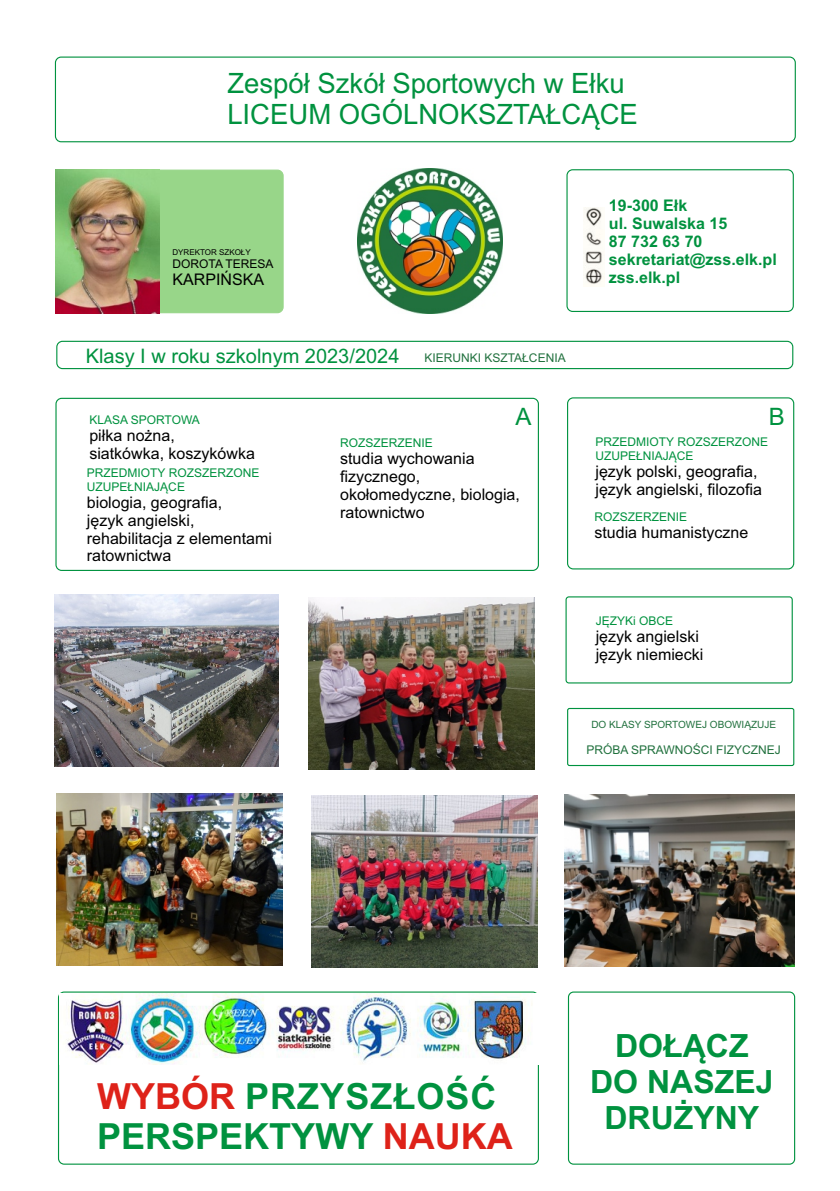
<style>
.page{position:relative;width:840px;height:1191px;background:#fff}
.page>*{position:absolute;margin:0;border:0;box-sizing:border-box;transform-origin:0 0}
.t1{font:700 36px/40.2px "Arial";color:#00923f}
.t2{font:700 32px/35.8px "Arial";color:#00923f;text-align:center}
.t3{font:28px/31.2px "Arial";color:#00923f}
.t4{font:24px "Arial";color:#00923f}
.t5{font:20px "Arial";color:#00923f}
.t6{font:16px/17.8px "Arial";color:#000}
.t7{font:700 16px/17.8px "Arial";color:#00923f}
.t8{font:12px/13.4px "Arial";color:#00923f}
.t9{font:12px "Arial";color:#21713e}
.t10{font:12px "Arial";color:#000}
.t11{font:10px "Arial";color:#21713e}
.t12{font:8px "Arial";color:#000}
.s1{color:#de2219}
</style>
<div class="page">
<div style="left:55px;top:57px;width:740px;height:85px;border:1px solid #00923f;border-radius:6px"></div>
<div style="left:55px;top:170px;width:228px;height:143px;background:#98d689;border:1px solid #98d689;border-radius:6px"></div>
<div style="left:566px;top:169px;width:227px;height:143px;border:1px solid #00923f;border-radius:6px"></div>
<div style="left:56px;top:341px;width:736px;height:28px;border:1px solid #00923f;border-radius:6px"></div>
<div style="left:55px;top:398px;width:483px;height:173px;border:1px solid #00923f;border-radius:6px"></div>
<div style="left:566px;top:397px;width:227px;height:172px;border:1px solid #00923f;border-radius:6px"></div>
<div style="left:565px;top:596px;width:227px;height:87px;border:1px solid #00923f;border-radius:3px"></div>
<div style="left:58px;top:991px;width:480px;height:173px;border:1px solid #00923f;border-radius:6px"></div>
<img style="left:55px;top:170px;width:104px;height:143px">
<img style="left:357px;top:168px;width:145px;height:145px">
<div style="left:567px;top:991px;width:227px;height:173px;border:1px solid #00923f;border-radius:5px"></div>
<img style="left:60px;top:993px;width:478px;height:71px">
<img style="left:309px;top:597px;width:225px;height:172px">
<img style="left:564px;top:794px;width:230px;height:172px">
<img style="left:56px;top:793px;width:226px;height:172px">
<img style="left:311px;top:795px;width:226px;height:172px">
<div style="left:566px;top:708px;width:227px;height:58px;border:1px solid #00923f;border-radius:2px"></div>
<img style="left:583px;top:208px;width:21px;height:77px">
<img style="left:55px;top:595px;width:223px;height:171px">
<h3 class="t3" style="left:227px;top:70px;width:412px">Zespół Szkół Sportowych w Ełku<br>LICEUM OGÓLNOKSZTAŁCĄCE</h3>
<p class="t7" style="left:608px;top:198px;width:80px">19-300 Ełk</p>
<p class="t12" style="left:172px;top:249px;width:80px">DYREKTOR SZKOŁY</p>
<p class="t10" style="left:172px;top:259px;width:102px">DOROTA TERESA</p>
<p class="t6" style="left:172px;top:272px;width:93px">KARPIŃSKA</p>
<p class="t7" style="left:608px;top:216px;width:120px">ul. Suwalska 15<br>87 732 63 70</p>
<p class="t7" style="left:608px;top:252px;width:169px">sekretariat@zss.elk.pl zss.elk.pl</p>
<p class="t5" style="left:86px;top:348px;width:315px">Klasy I w roku szkolnym 2023/2024</p>
<p class="t9" style="left:424px;top:353px;width:143px">KIERUNKI KSZTAŁCENIA</p>
<p class="t8" style="left:89px;top:414px;width:112px">KLASA SPORTOWA</p>
<p class="t6" style="left:89px;top:428px;width:167px">piłka nożna,<br>siatkówka, koszykówka</p>
<p class="t8" style="left:87px;top:467px;width:174px">PRZEDMIOTY ROZSZERZONE<br>UZUPEŁNIAJĄCE</p>
<p class="t6" style="left:87px;top:512px;width:186px">język angielski, rehabilitacja z elementami ratownictwa</p>
<p class="t6" style="left:87px;top:495px;width:137px">biologia, geografia,</p>
<h3 class="t4" style="left:515px;top:407px;width:18px">A</h3>
<p class="t8" style="left:340px;top:437px;width:94px">ROZSZERZENIE</p>
<p class="t6" style="left:340px;top:451px;width:181px">studia wychowania fizycznego, okołomedyczne, biologia, ratownictwo</p>
<h3 class="t4" style="left:768px;top:407px;width:18px">B</h3>
<p class="t8" style="left:595px;top:436px;width:174px">PRZEDMIOTY ROZSZERZONE<br>UZUPEŁNIAJĄCE</p>
<p class="t6" style="left:595px;top:464px;width:163px">język polski, geografia,</p>
<p class="t6" style="left:595px;top:482px;width:168px">język angielski, filozofia</p>
<p class="t8" style="left:594px;top:511px;width:94px">ROZSZERZENIE</p>
<p class="t6" style="left:594px;top:525px;width:155px">studia humanistyczne</p>
<p class="t8" style="left:595px;top:615px;width:79px">JĘZYKi OBCE</p>
<p class="t6" style="left:595px;top:647px;width:109px">język niemiecki</p>
<p class="t6" style="left:595px;top:629px;width:105px">język angielski</p>
<p class="t11" style="left:591px;top:720px;width:186px">DO KLASY SPORTOWEJ OBOWIĄZUJE</p>
<p class="t9" style="left:586px;top:745px;width:196px">PRÓBA SPRAWNOŚCI FIZYCZNEJ</p>
<h1 class="t1" style="left:97px;top:1079px;width:417px"><span class="s1">WYBÓR</span> PRZYSZŁOŚĆ<br>PERSPEKTYWY <span class="s1">NAUKA</span></h1>
<h2 class="t2" style="left:614px;top:1031px;width:135px">DOŁĄCZ</h2>
<h2 class="t2" style="left:590px;top:1066px;width:185px">DO NASZEJ<br>DRUŻYNY</h2>
</div>
